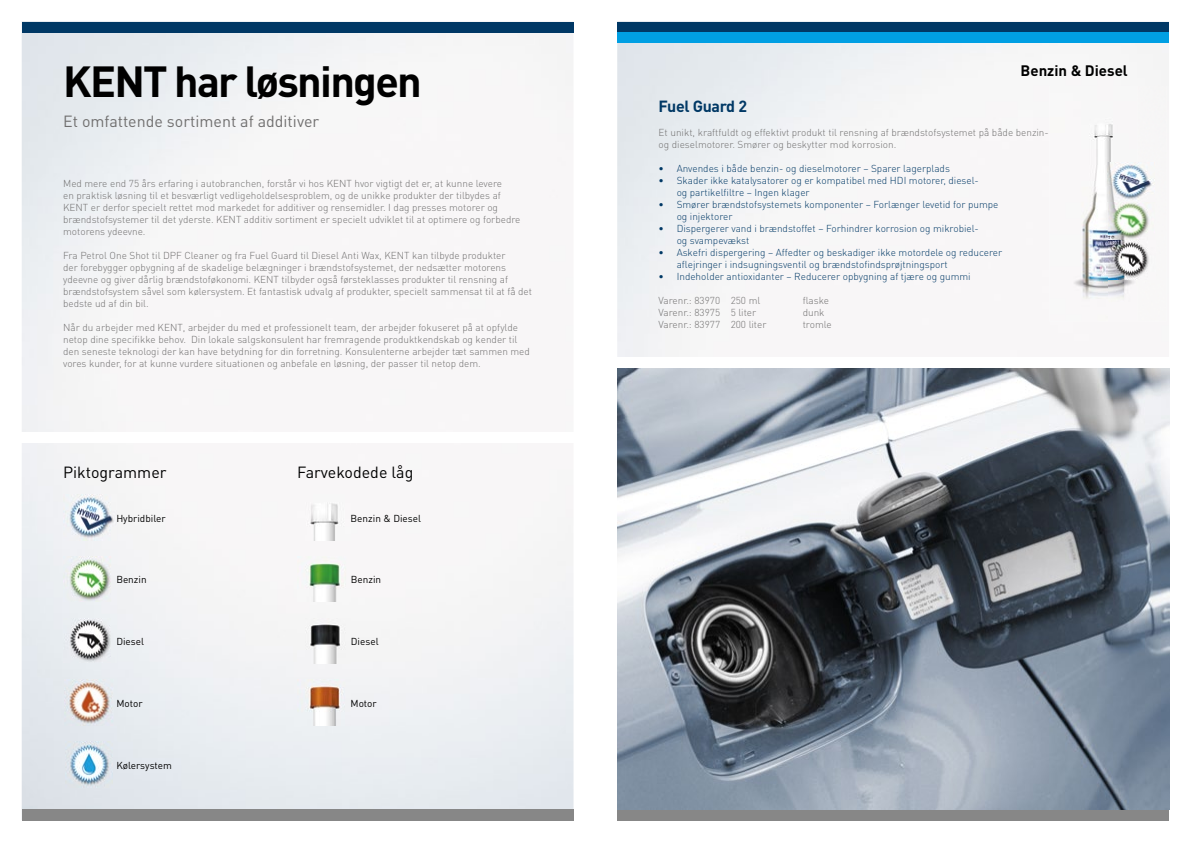
<style>
.page{position:relative;width:1191px;height:842px;background:#fff}
.page>*{position:absolute;margin:0;border:0;box-sizing:border-box;transform-origin:0 0}
.t1{font:700 43px "DIN Pro";letter-spacing:-.04em;color:#000}
.t2{font:16px "DIN Pro";color:#706f6f}
.t3{font:16px "DIN Pro";color:#000}
.t4{font:700 16px "DIN Pro";letter-spacing:-.02em;color:#003865}
.t5{font:700 15px "DIN Pro";color:#000}
.t6{font:300 10px/12px "DIN Pro";color:#706f6f}
.t7{font:300 10px/12px "DIN Pro";color:#003865}
.t8{font:10px "DIN Pro";color:#000}
</style>
<div class="page">
<div style="left:617px;top:22px;width:552px;height:11px;background:#003865"></div>
<div style="left:617px;top:809px;width:552px;height:11px;background:#878787"></div>
<div style="left:617px;top:32px;width:552px;height:11px;background:#009fe3"></div>
<div style="left:22px;top:22px;width:551px;height:11px;background:#003865"></div>
<div style="left:22px;top:809px;width:551px;height:11px;background:#878787"></div>
<img style="left:1049px;top:86px;width:88px;height:101px">
<img style="left:1137px;top:86px;width:29px;height:235px">
<img style="left:1049px;top:187px;width:59px;height:134px">
<img style="left:1108px;top:279px;width:29px;height:42px">
<img style="left:1107px;top:162px;width:48px;height:117px">
<img style="left:1108px;top:201px;width:46px;height:1px">
<img style="left:63px;top:495px;width:53px;height:45px">
<img style="left:63px;top:557px;width:53px;height:45px">
<img style="left:63px;top:618px;width:53px;height:45px">
<img style="left:65px;top:680px;width:48px;height:45px">
<img style="left:65px;top:742px;width:48px;height:45px">
<img style="left:297px;top:495px;width:53px;height:45px">
<img style="left:298px;top:557px;width:53px;height:45px">
<img style="left:298px;top:618px;width:53px;height:46px">
<img style="left:298px;top:680px;width:52px;height:45px">
<img style="left:617px;top:368px;width:552px;height:441px">
<h1 class="t1" style="left:63px;top:53px;width:360px">KENT har løsningen</h1>
<h2 class="t2" style="left:63px;top:111px;width:257px">Et omfattende sortiment af additiver</h2>
<p class="t6" style="left:63px;top:177px;width:459px">Med mere end 75 års erfaring i autobranchen, forstår vi hos KENT hvor vigtigt det er, at kunne levere<br>en praktisk løsning til et besværligt vedligeholdelsesproblem, og de unikke produkter der tilbydes af KENT er derfor specielt rettet mod markedet for additiver og rensemidler. I dag presses motorer og brændstofsystemer til det yderste. KENT additiv sortiment er specielt udviklet til at optimere og forbedre motorens ydeevne.</p>
<p class="t6" style="left:63px;top:249px;width:470px">Fra Petrol One Shot til DPF Cleaner og fra Fuel Guard til Diesel Anti Wax, KENT kan tilbyde produkter<br>der forebygger opbygning af de skadelige belægninger i brændstofsystemet, der nedsætter motorens ydeevne og giver dårlig brændstoføkonomi. KENT tilbyder også førsteklasses produkter til rensning af brændstofsystem såvel som kølersystem. Et fantastisk udvalg af produkter, specielt sammensat til at få det bedste ud af din bil.</p>
<p class="t6" style="left:63px;top:321px;width:468px">Når du arbejder med KENT, arbejder du med et professionelt team, der arbejder fokuseret på at opfylde netop dine specifikke behov. Din lokale salgskonsulent har fremragende produktkendskab og kender til den seneste teknologi der kan have betydning for din forretning. Konsulenterne arbejder tæt sammen med vores kunder, for at kunne vurdere situationen og anbefale en løsning, der passer til netop dem.</p>
<h2 class="t3" style="left:63px;top:461px;width:105px">Piktogrammer</h2>
<h2 class="t3" style="left:297px;top:461px;width:118px">Farvekodede låg</h2>
<p class="t8" style="left:116px;top:511px;width:51px">Hybridbiler</p>
<p class="t8" style="left:350px;top:511px;width:72px">Benzin &amp; Diesel</p>
<p class="t8" style="left:116px;top:573px;width:32px">Benzin</p>
<p class="t8" style="left:351px;top:573px;width:32px">Benzin</p>
<p class="t8" style="left:116px;top:634px;width:29px">Diesel</p>
<p class="t8" style="left:351px;top:634px;width:29px">Diesel</p>
<p class="t8" style="left:116px;top:696px;width:28px">Motor</p>
<p class="t8" style="left:350px;top:696px;width:28px">Motor</p>
<p class="t8" style="left:116px;top:758px;width:57px">Kølersystem</p>
<h3 class="t5" style="left:1020px;top:60px;width:109px">Benzin &amp; Diesel</h3>
<h2 class="t4" style="left:658px;top:95px;width:90px">Fuel Guard 2</h2>
<p class="t6" style="left:658px;top:126px;width:392px">Et unikt, kraftfuldt og effektivt produkt til rensning af brændstofsystemet på både benzin&shy;og dieselmotorer. Smører og beskytter mod korrosion.</p>
<p class="t7" style="left:658px;top:162px;width:293px">• Anvendes i både benzin- og dieselmotorer – Sparer lagerplads</p>
<p class="t7" style="left:676px;top:174px;width:304px;text-indent:-18px">• Skader ikke katalysatorer og er kompatibel med HDI motorer, diesel&shy;og partikelfiltre – Ingen klager</p>
<p class="t7" style="left:676px;top:198px;width:323px;text-indent:-18px">• Smører brændstofsystemets komponenter – Forlænger levetid for pumpe og injektorer</p>
<p class="t7" style="left:676px;top:222px;width:304px;text-indent:-18px">• Dispergerer vand i brændstoffet – Forhindrer korrosion og mikrobiel&shy;og svampevækst</p>
<p class="t7" style="left:676px;top:246px;width:327px;text-indent:-18px">• Askefri dispergering – Affedter og beskadiger ikke motordele og reducerer aflejringer i indsugningsventil og brændstofindsprøjtningsport</p>
<p class="t7" style="left:658px;top:270px;width:313px">• Indeholder antioxidanter – Reducerer opbygning af tjære og gummi</p>
<p class="t6" style="left:658px;top:294px;width:103px">Varenr.: 83970 250 ml</p>
<p class="t6" style="left:802px;top:294px;width:28px">flaske</p>
<p class="t6" style="left:658px;top:306px;width:99px">Varenr.: 83975 5 liter</p>
<p class="t6" style="left:802px;top:306px;width:23px">dunk</p>
<p class="t6" style="left:658px;top:318px;width:109px">Varenr.: 83977 200 liter</p>
<p class="t6" style="left:802px;top:318px;width:30px">tromle</p>
</div>
